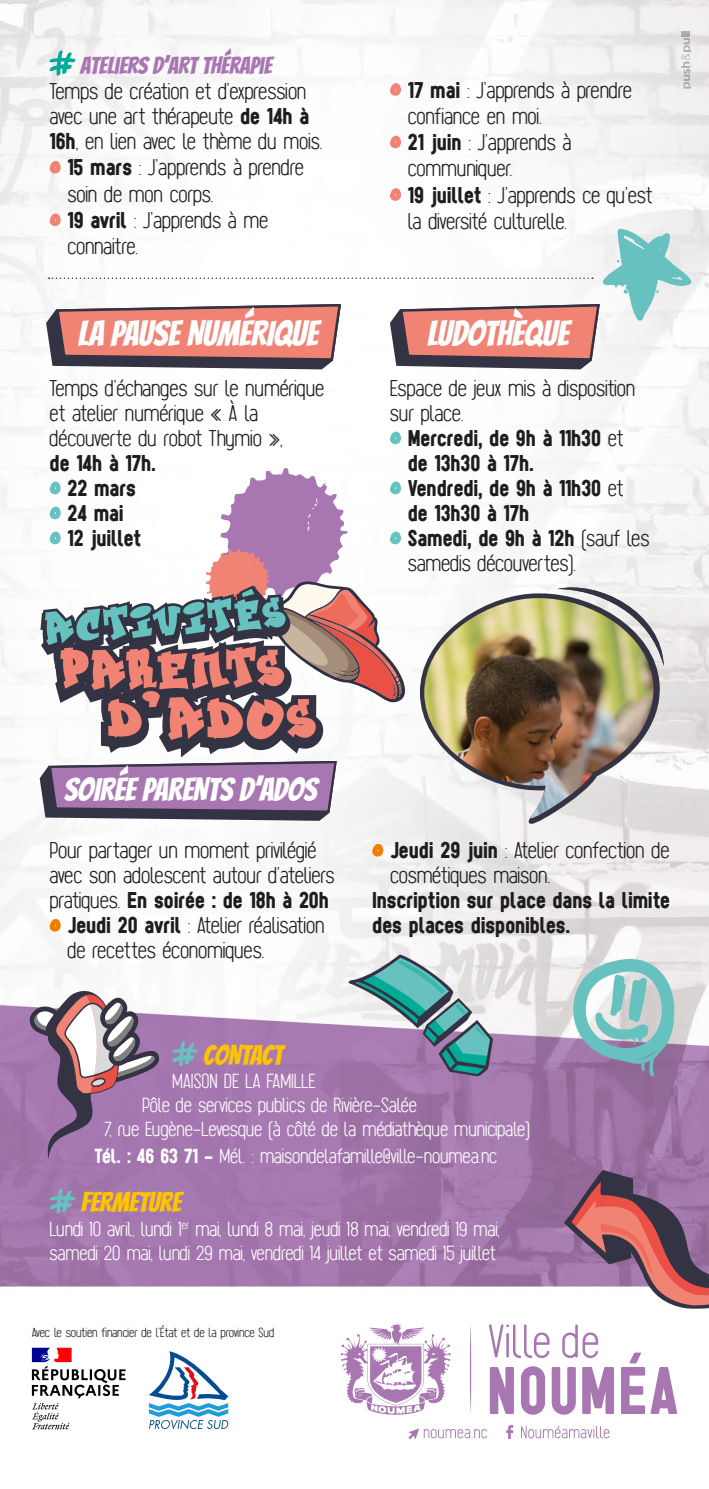
<style>
.page{position:relative;width:709px;height:1489px;background:#fff}
.page>*{position:absolute;margin:0;border:0;box-sizing:border-box;transform-origin:0 0}
.t1{font:35px "Bangers";color:#fff}
.t2{font:32px "Bangers";color:#fff}
.t3{font:27.5px "Bangers";color:#fdc402}
.t4{font:200 23.75px/25px "Sugo";color:#1d1d1b}
.t5{font:23.75px/25px "Sugo";color:#1d1d1b}
.t6{font:23.75px "Bangers";color:#a877b2}
.t7{font:200 21.25px/23.8px "Sugo";color:#fff}
.t8{font:200 13.75px "Sugo";color:#1d1d1b}
.s1{font-weight:400}
.s2{font-weight:200}
</style>
<div class="page">
<img style="left:0;top:0;width:709px;height:1440px">
<svg style="left:149px;top:1351px;width:79px;height:78px"></svg>
<svg style="left:32px;top:1347px;width:93px;height:82px"></svg>
<svg style="left:418px;top:590px;width:243px;height:247px"></svg>
<img style="left:424px;top:598px;width:229px;height:222px">
<svg style="left:29px;top:986px;width:131px;height:173px"></svg>
<svg style="left:564px;top:1169px;width:145px;height:143px;background:#a57589"></svg>
<svg style="left:136px;top:0;width:138px;height:467px"></svg>
<svg style="left:567px;top:958px;width:113px;height:120px;background:#a0bac4"></svg>
<svg style="left:172px;top:1040px;width:26px;height:27px"></svg>
<svg style="left:49px;top:1187px;width:27px;height:27px"></svg>
<svg style="left:681px;top:32px;width:10px;height:57px"></svg>
<svg style="left:470px;top:1324px;width:1px;height:90px"></svg>
<svg style="left:341px;top:1324px;width:110px;height:90px"></svg>
<svg style="left:489px;top:1324px;width:60px;height:33px"></svg>
<svg style="left:562px;top:1324px;width:36px;height:33px"></svg>
<svg style="left:490px;top:1366px;width:24px;height:47px"></svg>
<svg style="left:521px;top:1366px;width:24px;height:48px"></svg>
<svg style="left:551px;top:1366px;width:25px;height:48px"></svg>
<svg style="left:582px;top:1366px;width:32px;height:47px"></svg>
<svg style="left:621px;top:1352px;width:56px;height:61px"></svg>
<svg style="left:521px;top:1425px;width:88px;height:13px"></svg>
<svg style="left:506px;top:1424px;width:7px;height:14px"></svg>
<svg style="left:408px;top:1428px;width:79px;height:11px"></svg>
<svg style="left:389px;top:430px;width:12px;height:15px"></svg>
<svg style="left:36px;top:467px;width:372px;height:467px"></svg>
<svg style="left:49px;top:50px;width:27px;height:27px"></svg>
<svg style="left:49px;top:159px;width:12px;height:15px"></svg>
<svg style="left:389px;top:81px;width:12px;height:15px"></svg>
<svg style="left:389px;top:134px;width:12px;height:15px"></svg>
<svg style="left:389px;top:186px;width:12px;height:15px"></svg>
<svg style="left:46px;top:212px;width:646px;height:157px"></svg>
<svg style="left:348px;top:954px;width:145px;height:122px;background:#96a9b7"></svg>
<svg style="left:557px;top:580px;width:106px;height:86px"></svg>
<p class="t6" style="left:80px;top:52px;width:193px">ATELIERS D’ART THÉRAPIE</p>
<p class="t4" style="left:50px;top:78px;width:274px">Temps de création et d’expression avec une art thérapeute <span class="s1">de 14h à<br>16h</span>, en lien avec le thème du mois.</p>
<p class="t4" style="left:67px;top:154px;width:238px;line-height:26.2px"><span class="s1">15 mars</span> : J’apprends à prendre soin de mon corps.</p>
<p class="t4" style="left:67px;top:207px;width:202px;line-height:26.2px"><span class="s1">19 avril</span> : J’apprends à me connaitre.</p>
<p class="t4" style="left:408px;top:76px;width:226px;line-height:26.2px"><span class="s1">17 mai</span> : J’apprends à prendre confiance en moi.</p>
<p class="t4" style="left:408px;top:129px;width:165px;line-height:26.2px"><span class="s1">21 juin</span> : J’apprends à communiquer.</p>
<p class="t4" style="left:408px;top:181px;width:246px;line-height:26.2px"><span class="s1">19 juillet</span> : J’apprends ce qu’est la diversité culturelle.</p>
<p class="t1" style="left:78px;top:313px;width:242px">LA PAUSE NUMÉRIQUE</p>
<p class="t1" style="left:427px;top:313px;width:143px">LUDOTHÈQUE</p>
<p class="t4" style="left:50px;top:375px;width:276px">Temps d’échanges sur le numérique et atelier numérique « À la découverte du robot Thymio »,<br><span class="s1">de 14h à 17h.</span></p>
<p class="t5" style="left:67px;top:475px;width:70px">22 mars</p>
<p class="t5" style="left:67px;top:500px;width:58px">24 mai</p>
<p class="t5" style="left:67px;top:525px;width:75px">12 juillet</p>
<p class="t4" style="left:390px;top:375px;width:247px">Espace de jeux mis à disposition sur place.</p>
<p class="t5" style="left:408px;top:425px;width:217px">Mercredi, de 9h à 11h30 <span class="s2">et </span>de 13h30 à 17h.</p>
<p class="t5" style="left:408px;top:475px;width:217px">Vendredi, de 9h à 11h30 <span class="s2">et </span>de 13h30 à 17h</p>
<p class="t4" style="left:408px;top:525px;width:243px"><span class="s1">Samedi, de 9h à 12h</span> (sauf les samedis découvertes).</p>
<p class="t2" style="left:64px;top:770px;width:254px">SOIRÉE PARENTS D’ADOS</p>
<p class="t4" style="left:50px;top:837px;width:286px">Pour partager un moment privilégié avec son adolescent autour d’ateliers pratiques. <span class="s1">En soirée : de 18h à 20h</span></p>
<p class="t4" style="left:67px;top:912px;width:259px"><span class="s1">Jeudi 20 avril</span> : Atelier réalisation de recettes économiques.</p>
<p class="t4" style="left:390px;top:837px;width:281px"><span class="s1">Jeudi 29 juin</span> : Atelier confection de cosmétiques maison.</p>
<p class="t5" style="left:372px;top:887px;width:299px">Inscription sur place dans la limite des places disponibles.</p>
<p class="t3" style="left:203px;top:1038px;width:81px">CONTACT</p>
<p class="t7" style="left:172px;top:1069px;width:145px">MAISON DE LA FAMILLE</p>
<p class="t7" style="left:142px;top:1092px;width:276px">Pôle de services publics de Rivière-Salée</p>
<p class="t7" style="left:105px;top:1116px;width:427px">7, rue Eugène-Levesque (à côté de la médiathèque municipale)</p>
<p class="t7" style="left:95px;top:1144px;width:404px"><span class="s1">Tél. : 46 63 71 -</span> Mél. : maisondelafamille@ville-noumea.nc</p>
<p class="t3" style="left:81px;top:1186px;width:102px">FERMETURE</p>
<p class="t7" style="left:50px;top:1216px;width:451px">Lundi 10 avril, lundi 1<sup>er</sup> mai, lundi 8 mai, jeudi 18 mai, vendredi 19 mai, samedi 20 mai, lundi 29 mai, vendredi 14 juillet et samedi 15 juillet</p>
<p class="t8" style="left:32px;top:1324px;width:244px">Avec le soutien financier de l’État et de la province Sud</p>
</div>
